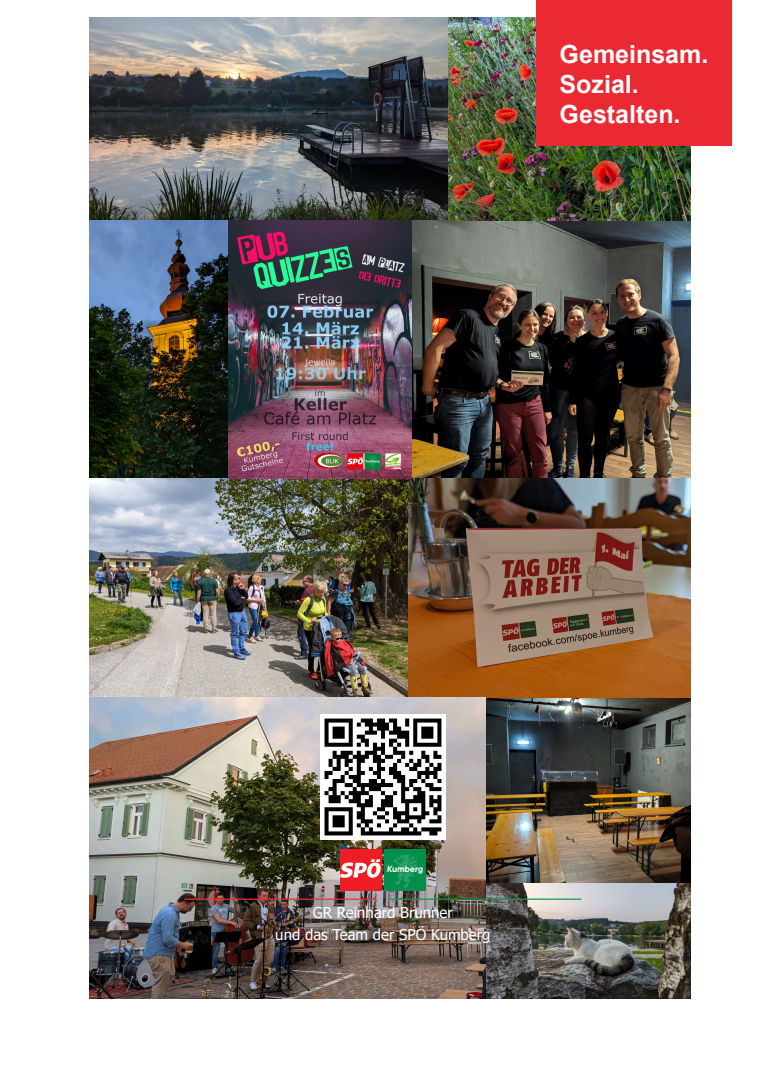
<style>
.page{position:relative;width:780px;height:1088px;background:#fff}
.page>*{position:absolute;margin:0;border:0;box-sizing:border-box;transform-origin:0 0}
.t1{font:700 25px/30px "Arial";color:#fff}
.t2{font:15px/21.2px "Tahoma";color:#fff;text-align:center}
.t3{font:600 9.88px "TT Commons";color:#fff}
</style>
<div class="page">
<img style="left:89px;top:18px;width:602px;height:202px">
<img style="left:411px;top:220px;width:280px;height:259px">
<img style="left:89px;top:220px;width:140px;height:259px">
<img style="left:485px;top:883px;width:206px;height:116px">
<img style="left:485px;top:698px;width:206px;height:185px">
<img style="left:89px;top:479px;width:320px;height:219px">
<img style="left:409px;top:479px;width:282px;height:219px">
<img style="left:89px;top:698px;width:396px;height:301px">
<hr style="left:184px;top:898px;width:192px;height:2px;background:#ee2d33">
<hr style="left:390px;top:898px;width:191px;height:2px;background:#169656">
<img style="left:229px;top:220px;width:182px;height:259px">
<div style="left:339px;top:849px;width:42px;height:42px;background:#ee1d23"></div>
<svg style="left:340px;top:859px;width:41px;height:19px"></svg>
<div style="left:384px;top:849px;width:42px;height:42px;background:#008f4d"></div>
<svg style="left:393px;top:854px;width:24px;height:34px"></svg>
<img style="left:320px;top:714px;width:126px;height:126px">
<div style="left:536px;top:0;width:195px;height:146px;background:#ea2932"></div>
<h1 class="t1" style="left:559px;top:41px;width:150px">Gemeinsam.<br>Sozial.<br>Gestalten.</h1>
<p class="t3" style="left:386px;top:864px;width:39px">Kumberg</p>
<p class="t2" style="left:275px;top:903px;width:217px">GR Reinhard Brunner<br>und das Team der SPÖ Kumberg</p>
</div>
